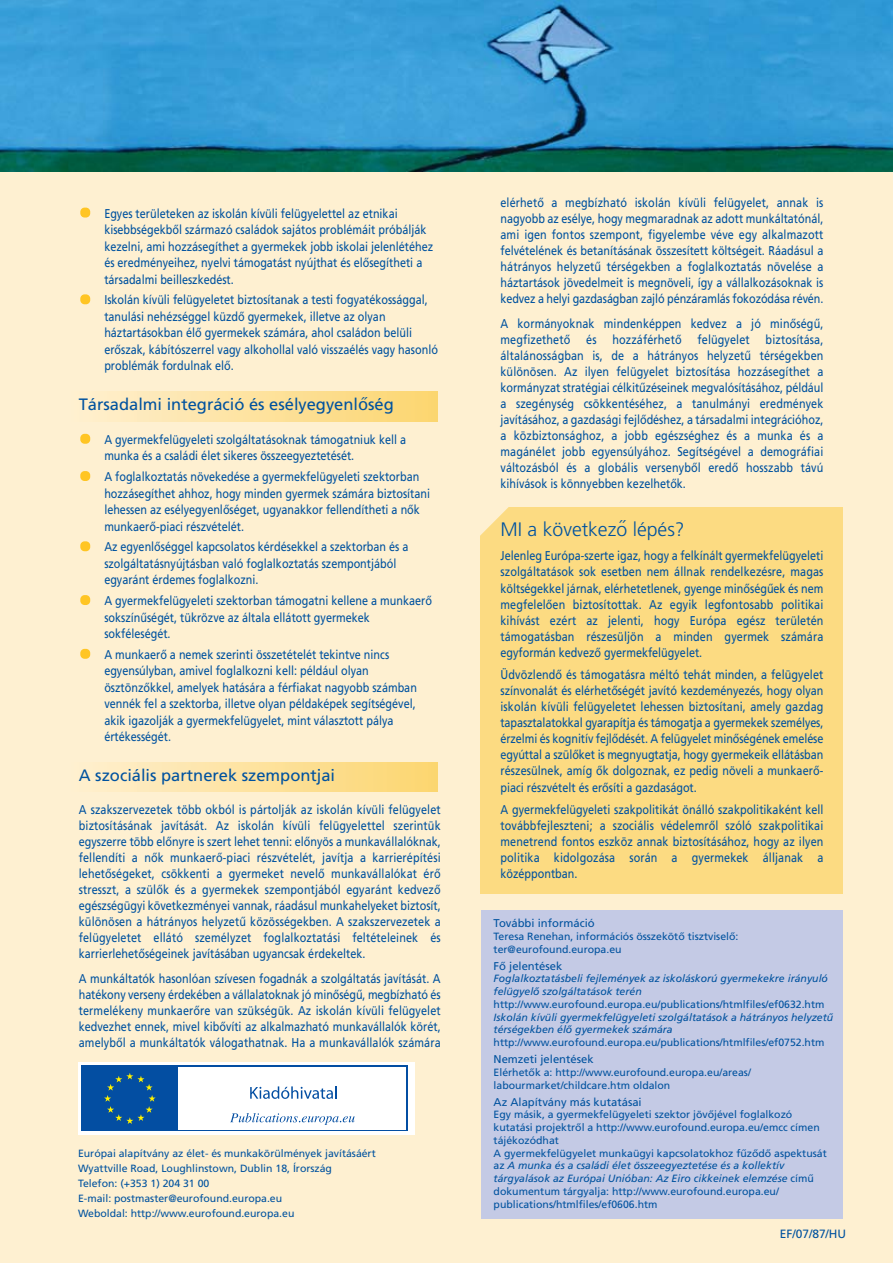
<style>
.page{position:relative;width:893px;height:1263px;background:#fff}
.page>*{position:absolute;margin:0;border:0;box-sizing:border-box;transform-origin:0 0}
.t1{font:300 19.5px "Frutiger LT Com";color:#00529f}
.t2{font:16.5px "Frutiger";color:#00529f}
.t3{font:12.75px/16px "Frutiger LT Com";color:#00529f;scale:.85 1}
.t4{font:12px "Frutiger";color:#00529f}
.t5{font:11.25px "Frutiger LT Com";color:#00529f}
.t6{font:10.5px/12.9px "Frutiger LT Com";color:#00529f}
.t7{font:10.5px/15px "Frutiger";color:#00529f}
.t8{font:italic 10.5px/12.8px "Frutiger LT Com";color:#00529f}
.s1{font-family:"Lucida Grande"}
.s2{font-style:italic}
</style>
<div class="page">
<div style="left:0;top:139px;width:893px;height:1124px;background:#fef0d1"></div>
<div style="left:480px;top:910px;width:362px;height:309px;background:#c4cae5"></div>
<div style="left:480px;top:508px;width:362px;height:385px;background:#fcdb82"></div>
<div style="left:78px;top:1062px;width:336px;height:72px;background:linear-gradient(to right,#fff,#fff)"></div>
<div style="left:81px;top:1066px;width:326px;height:65px;background:#034ea2"></div>
<div style="left:179px;top:1067px;width:227px;height:63px;background:#fff"></div>
<svg style="left:104px;top:1073px;width:52px;height:51px"></svg>
<svg style="left:250px;top:1086px;width:87px;height:13px"></svg>
<svg style="left:230px;top:1113px;width:125px;height:12px"></svg>
<div style="left:68px;top:392px;width:370px;height:29px;background:linear-gradient(to right,#fff0d0,#fcd66f)"></div>
<div style="left:68px;top:762px;width:370px;height:30px;background:linear-gradient(to right,#fff0d0,#fcd66f)"></div>
<img style="left:0;top:0;width:893px;height:171px">
<div style="left:80px;top:649px;width:10px;height:10px;background:#ffc524;border-radius:4px"></div>
<div style="left:80px;top:595px;width:10px;height:10px;background:#ffc524;border-radius:4px"></div>
<div style="left:80px;top:541px;width:10px;height:10px;background:#ffc524;border-radius:4px"></div>
<div style="left:80px;top:471px;width:10px;height:10px;background:#ffc524;border-radius:4px"></div>
<div style="left:80px;top:294px;width:10px;height:10px;background:#ffc524;border-radius:4px"></div>
<div style="left:80px;top:208px;width:10px;height:10px;background:#ffc524;border-radius:4px"></div>
<div style="left:80px;top:434px;width:10px;height:10px;background:#ffc524;border-radius:4px"></div>
<p class="t3" style="left:104px;top:206px;width:388px;line-height:16.5px">Egyes területeken az iskolán kívüli felügyelettel az etnikai kisebbségekből származó családok sajátos problémáit próbálják kezelni, ami hozzásegíthet a gyermekek jobb iskolai jelenlétéhez és eredményeihez, nyelvi támogatást nyújthat és elősegítheti a társadalmi beilleszkedést.</p>
<p class="t3" style="left:104px;top:293px;width:394px;line-height:16.5px">Iskolán kívüli felügyeletet biztosítanak a testi fogyatékossággal, tanulási nehézséggel küzdő gyermekek, illetve az olyan háztartásokban élő gyermekek számára, ahol családon belüli erőszak, kábítószerrel vagy alkohollal való visszaélés vagy hasonló problémák fordulnak elő.</p>
<p class="t2" style="left:79px;top:398px;width:317px">Társadalmi integráció és esélyegyenl<span class="s1">ő</span>ség</p>
<p class="t3" style="left:104px;top:432px;width:357px;line-height:16.5px">A gyermekfelügyeleti szolgáltatásoknak támogatniuk kell a munka és a családi élet sikeres összeegyeztetését.</p>
<p class="t3" style="left:104px;top:469px;width:385px;line-height:16.5px">A foglalkoztatás növekedése a gyermekfelügyeleti szektorban hozzásegíthet ahhoz, hogy minden gyermek számára biztosítani lehessen az esélyegyenlőséget, ugyanakkor fellendítheti a nők munkaerő-piaci részvételét.</p>
<p class="t3" style="left:104px;top:540px;width:359px;line-height:16.5px">Az egyenlőséggel kapcsolatos kérdésekkel a szektorban és a szolgáltatásnyújtásban való foglalkoztatás szempontjából egyaránt érdemes foglalkozni.</p>
<p class="t3" style="left:104px;top:593px;width:387px;line-height:16.5px">A gyermekfelügyeleti szektorban támogatni kellene a munkaerő sokszínűségét, tükrözve az általa ellátott gyermekek sokféleségét.</p>
<p class="t3" style="left:104px;top:647px;width:369px;line-height:16.5px">A munkaerő a nemek szerinti összetételét tekintve nincs egyensúlyban, amivel foglalkozni kell: például olyan ösztönzőkkel, amelyek hatására a férfiakat nagyobb számban vennék fel a szektorba, illetve olyan példaképek segítségével, akik igazolják a gyermekfelügyelet, mint választott pálya értékességét.</p>
<p class="t2" style="left:79px;top:768px;width:258px">A szociális partnerek szempontjai</p>
<p class="t3" style="left:79px;top:802px;width:427px;text-align:justify">A szakszervezetek több okból is pártolják az iskolán kívüli felügyelet biztosításának javítását. Az iskolán kívüli felügyelettel szerintük egyszerre több előnyre is szert lehet tenni: előnyös a munkavállalóknak, fellendíti a nők munkaerő-piaci részvételét, javítja a karrierépítési lehetőségeket, csökkenti a gyermeket nevelő munkavállalókat érő stresszt, a szülők és a gyermekek szempontjából egyaránt kedvező egészségügyi következményei vannak, ráadásul munkahelyeket biztosít, különösen a hátrányos helyzetű közösségekben. A szakszervezetek a felügyeletet ellátó személyzet foglalkoztatási feltételeinek és karrierlehetőségeinek javításában ugyancsak érdekeltek.</p>
<p class="t3" style="left:79px;top:971px;width:427px;text-align:justify">A munkáltatók hasonlóan szívesen fogadnák a szolgáltatás javítását. A hatékony verseny érdekében a vállalatoknak jó minőségű, megbízható és termelékeny munkaerőre van szükségük. Az iskolán kívüli felügyelet kedvezhet ennek, mivel kibővíti az alkalmazható munkavállalók körét, amelyből a munkáltatók válogathatnak. Ha a munkavállalók számára</p>
<p class="t7" style="left:78px;top:1147px;width:299px">Európai alapítvány az élet- és munkakörülmények javításáért Wyattville Road, Loughlinstown, Dublin 18, Írország<br>Telefon: (+353 1) 204 31 00<br>E-mail: postmaster@eurofound.europa.eu<br>Weboldal: http://www.eurofound.europa.eu</p>
<p class="t3" style="left:500px;top:195px;width:381px;text-align:justify">elérhető a megbízható iskolán kívüli felügyelet, annak is nagyobb az esélye, hogy megmaradnak az adott munkáltatónál, ami igen fontos szempont, figyelembe véve egy alkalmazott felvételének és betanításának összesített költségeit. Ráadásul a hátrányos helyzetű térségekben a foglalkoztatás növelése a háztartások jövedelmeit is megnöveli, így a vállalkozásoknak is kedvez a helyi gazdaságban zajló pénzáramlás fokozódása révén.</p>
<p class="t3" style="left:500px;top:316px;width:381px;text-align:justify">A kormányoknak mindenképpen kedvez a jó minőségű, megfizethető és hozzáférhető felügyelet biztosítása, általánosságban is, de a hátrányos helyzetű térségekben különösen. Az ilyen felügyelet biztosítása hozzásegíthet a kormányzat stratégiai célkitűzéseinek megvalósításához, például a szegénység csökkentéséhez, a tanulmányi eredmények javításához, a gazdasági fejlődéshez, a társadalmi integrációhoz, a közbiztonsághoz, a jobb egészséghez és a munka és a magánélet jobb egyensúlyához. Segítségével a demográfiai változásból és a globális versenyből eredő hosszabb távú kihívások is könnyebben kezelhetők.</p>
<h1 class="t1" style="left:500px;top:518px;width:186px">MI a következő lépés?</h1>
<p class="t3" style="left:500px;top:549px;width:381px;text-align:justify">Jelenleg Európa-szerte igaz, hogy a felkínált gyermekfelügyeleti szolgáltatások sok esetben nem állnak rendelkezésre, magas költségekkel járnak, elérhetetlenek, gyenge minőségűek és nem megfelelően biztosítottak. Az egyik legfontosabb politikai kihívást ezért az jelenti, hogy Európa egész területén támogatásban részesüljön a minden gyermek számára egyformán kedvező gyermekfelügyelet.</p>
<p class="t3" style="left:500px;top:668px;width:381px;text-align:justify">Üdvözlendő és támogatásra méltó tehát minden, a felügyelet színvonalát és elérhetőségét javító kezdeményezés, hogy olyan iskolán kívüli felügyeletet lehessen biztosítani, amely gazdag tapasztalatokkal gyarapítja és támogatja a gyermekek személyes, érzelmi és kognitív fejlődését. A felügyelet minőségének emelése egyúttal a szülőket is megnyugtatja, hogy gyermekeik ellátásban részesülnek, amíg ők dolgoznak, ez pedig növeli a munkaerő&shy;piaci részvételt és erősíti a gazdaságot.</p>
<p class="t3" style="left:500px;top:802px;width:381px;text-align:justify">A gyermekfelügyeleti szakpolitikát önálló szakpolitikaként kell továbbfejleszteni; a szociális védelemről szóló szakpolitikai menetrend fontos eszköz annak biztosításához, hogy az ilyen politika kidolgozása során a gyermekek álljanak a középpontban.</p>
<p class="t5" style="left:494px;top:919px;width:103px">További információ</p>
<p class="t6" style="left:494px;top:931px;width:246px">Teresa Renehan, információs összekötő tisztviselő: ter@eurofound.europa.eu</p>
<p class="t5" style="left:494px;top:961px;width:70px">Fő jelentések</p>
<p class="t8" style="left:494px;top:973px;width:336px">Foglalkoztatásbeli fejlemények az iskoláskorú gyermekekre irányuló felügyelő szolgáltatások terén</p>
<p class="t6" style="left:494px;top:999px;width:332px">http://www.eurofound.europa.eu/publications/htmlfiles/ef0632.htm</p>
<p class="t8" style="left:494px;top:1011px;width:341px">Iskolán kívüli gyermekfelügyeleti szolgáltatások a hátrányos helyzetű térségekben élő gyermekek számára</p>
<p class="t6" style="left:494px;top:1037px;width:332px">http://www.eurofound.europa.eu/publications/htmlfiles/ef0752.htm</p>
<p class="t5" style="left:494px;top:1055px;width:102px">Nemzeti jelentések</p>
<p class="t6" style="left:494px;top:1067px;width:259px">Elérhetők a: http://www.eurofound.europa.eu/areas/ labourmarket/childcare.htm oldalon</p>
<p class="t5" style="left:494px;top:1097px;width:150px">Az Alapítvány más kutatásai</p>
<p class="t6" style="left:494px;top:1109px;width:335px">Egy másik, a gyermekfelügyeleti szektor jövőjével foglalkozó kutatási projektről a http://www.eurofound.europa.eu/emcc címen tájékozódhat<br>A gyermekfelügyelet munkaügyi kapcsolatokhoz fűződő aspektusát az <span class="s2">A munka és a családi élet összeegyeztetése és a kollektív tárgyalások az Európai Unióban: Az Eiro cikkeinek elemzése</span> című dokumentum tárgyalja: http://www.eurofound.europa.eu/ publications/htmlfiles/ef0606.htm</p>
<p class="t4" style="left:780px;top:1229px;width:68px">EF/07/87/HU</p>
</div>
